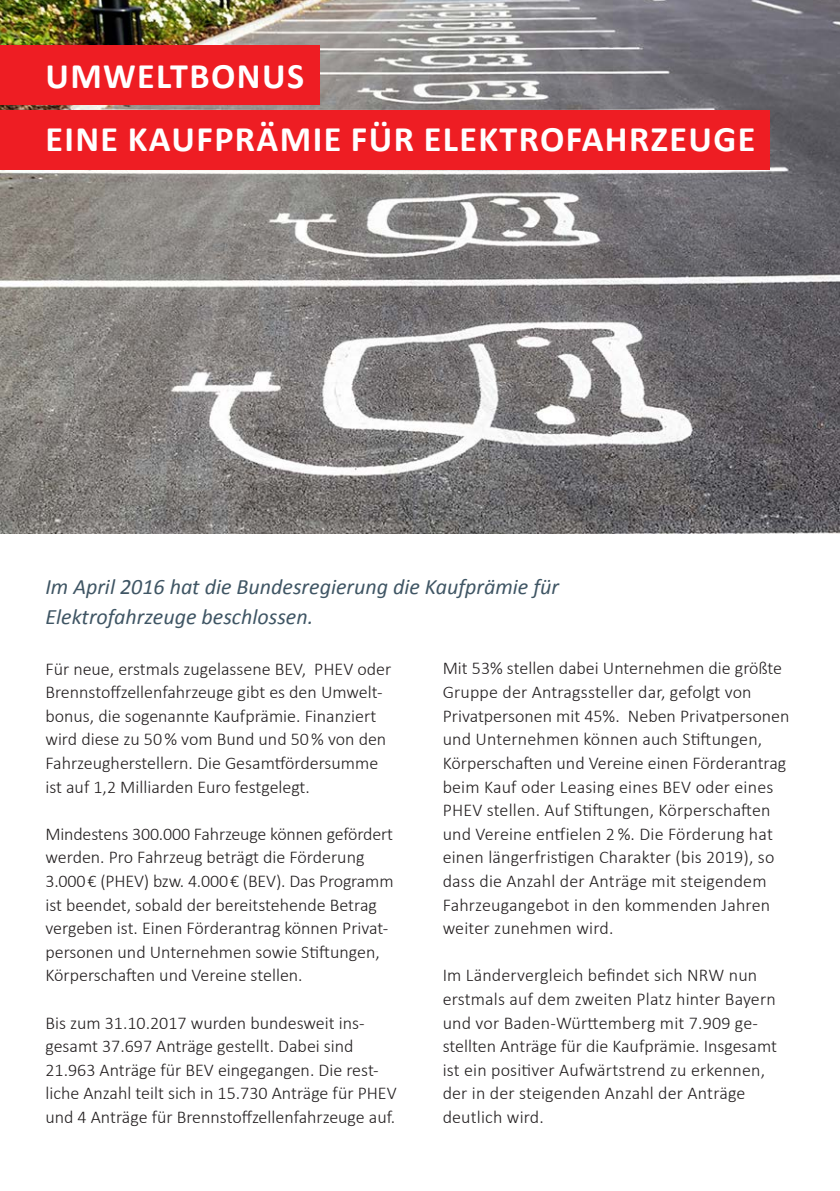
<style>
.page{position:relative;width:840px;height:1191px;background:#fff}
.page>*{position:absolute;margin:0;border:0;box-sizing:border-box;transform-origin:0 0}
.t1{font:700 36px/63.6px "Calibri";letter-spacing:.04em;color:#fff}
.t2{font:italic 22px/30.8px "Calibri";color:#3f5564}
.t3{font:300 18px/23.6px "Calibri";color:#231f20}
</style>
<div class="page">
<hr style="left:839px;top:533px;width:1px;height:658px;background:#e6ecf0">
<img style="left:0;top:0;width:839px;height:533px">
<div style="left:0;top:111px;width:769px;height:59px;background:#ee1d23"></div>
<div style="left:0;top:45px;width:319px;height:60px;background:#ee1d23"></div>
<h1 class="t1" style="left:45px;top:44px;width:711px">UMWELTBONUS<br>EINE KAUFPRÄMIE FÜR ELEKTROFAHRZEUGE</h1>
<p class="t2" style="left:45px;top:570px;width:515px">Im April 2016 hat die Bundesregierung die Kaufprämie für<br>Elektrofahrzeuge beschlossen.</p>
<p class="t3" style="left:45px;top:656px;width:347px">Für neue, erstmals zugelassene BEV, PHEV oder Brennstoffzellenfahrzeuge gibt es den Umwelt&shy;bonus, die sogenannte Kaufprämie. Finanziert wird diese zu 50% vom Bund und 50% von den Fahrzeugherstellern. Die Gesamtfördersumme ist auf 1,2 Milliarden Euro festgelegt.</p>
<p class="t3" style="left:45px;top:821px;width:349px">Mindestens 300.000 Fahrzeuge können gefördert werden. Pro Fahrzeug beträgt die Förderung 3.000€ (PHEV) bzw. 4.000€ (BEV). Das Programm ist beendet, sobald der bereitstehende Betrag vergeben ist. Einen Förderantrag können Privat&shy;personen und Unternehmen sowie Stiftungen, Körperschaften und Vereine stellen.</p>
<p class="t3" style="left:45px;top:1010px;width:352px">Bis zum 31.10.2017 wurden bundesweit ins&shy;gesamt 37.697 Anträge gestellt. Dabei sind 21.963 Anträge für BEV eingegangen. Die rest&shy;liche Anzahl teilt sich in 15.730 Anträge für PHEV und 4 Anträge für Brennstoffzellenfahrzeuge auf.</p>
<p class="t3" style="left:442px;top:656px;width:348px">Mit 53% stellen dabei Unternehmen die größte Gruppe der Antragssteller dar, gefolgt von Privatpersonen mit 45%. Neben Privatpersonen und Unternehmen können auch Stiftungen, Körperschaften und Vereine einen Förderantrag beim Kauf oder Leasing eines BEV oder eines PHEV stellen. Auf Stiftungen, Körperschaften und Vereine entfielen 2 %. Die Förderung hat einen längerfristigen Charakter (bis 2019), so dass die Anzahl der Anträge mit steigendem Fahrzeugangebot in den kommenden Jahren weiter zunehmen wird.</p>
<p class="t3" style="left:442px;top:962px;width:336px">Im Ländervergleich befindet sich NRW nun erstmals auf dem zweiten Platz hinter Bayern und vor Baden-Württemberg mit 7.909 ge&shy;stellten Anträge für die Kaufprämie. Insgesamt ist ein positiver Aufwärtstrend zu erkennen, der in der steigenden Anzahl der Anträge deutlich wird.</p>
</div>
